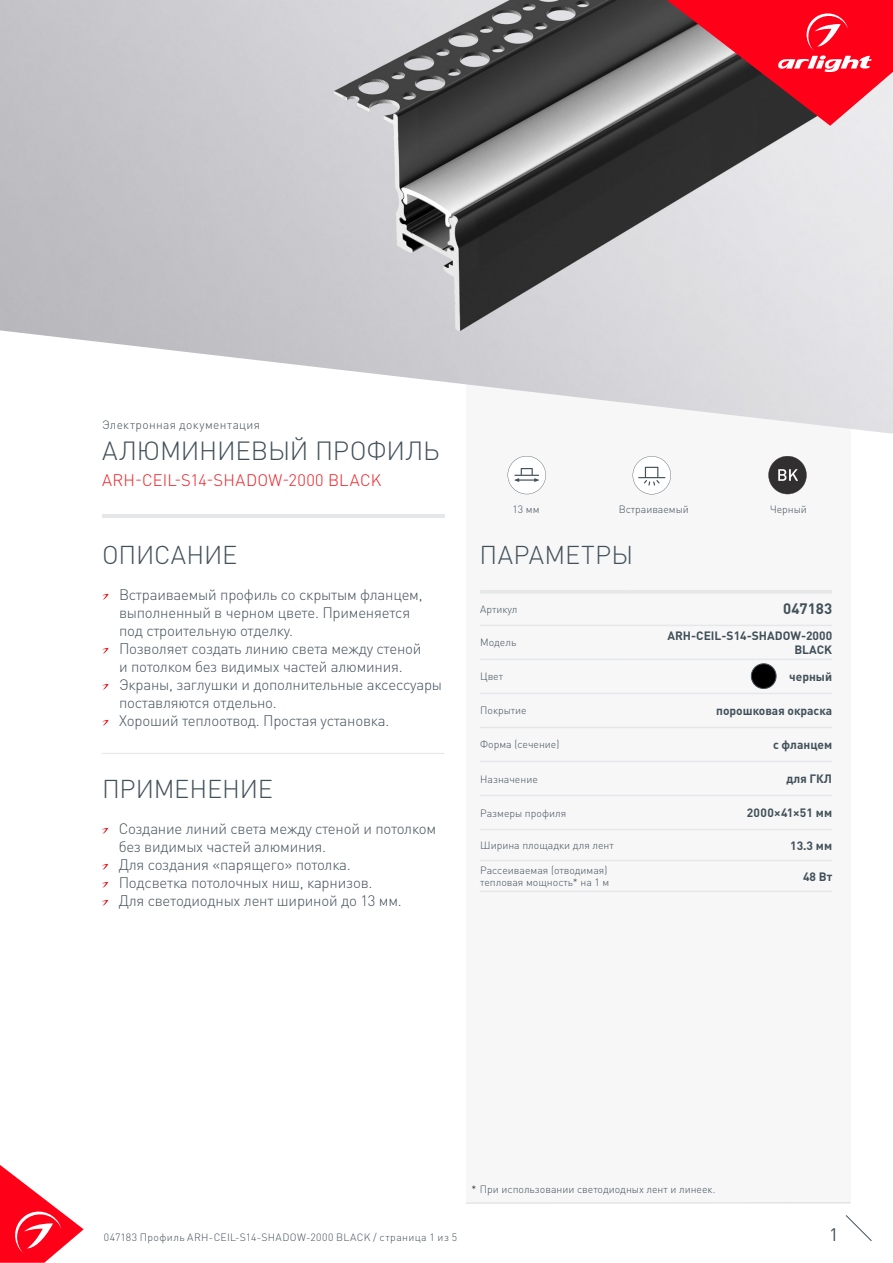
<style>
.page{position:relative;width:893px;height:1263px;background:#fff}
.page>*{position:absolute;margin:0;border:0;box-sizing:border-box;transform-origin:0 0}
.t1{font:300 25.95px "DIN Pro";letter-spacing:-.01em;color:#425159}
.t2{font:300 25.5px "DIN Pro";letter-spacing:-.005em;color:#425159}
.t3{font:300 25.5px "DIN Pro";letter-spacing:.015em;color:#425159}
.t4{font:18px "DIN Pro";color:#425159}
.t5{font:300 16.5px "DIN Pro";letter-spacing:.015em;color:#ee1d23}
.t6{font:300 15px/18px "DIN Pro";letter-spacing:-.015em;color:#425159}
.t7{font:700 15px "DIN Pro";color:#425159}
.t8{font:700 12px/14.4px "DIN Pro";color:#425159;text-align:right}
.t9{font:300 12px "DIN Pro";letter-spacing:.03em;color:#425159}
.t10{font:700 12px "DIN Pro";letter-spacing:.02em;color:#425159}
.t11{font:300 10.5px/12.6px "DIN Pro";color:#425159}
.t12{font:300 10.5px "DIN Pro";letter-spacing:.035em;color:#425159}
.s1{color:#231f20}
</style>
<div class="page">
<svg style="left:0;top:1165px;width:84px;height:98px"></svg>
<svg style="left:845px;top:1215px;width:27px;height:26px"></svg>
<div style="left:466px;top:250px;width:384px;height:953px;background:#f7f7f8"></div>
<svg style="left:508px;top:456px;width:38px;height:38px"></svg>
<img style="left:0;top:0;width:893px;height:433px">
<hr style="left:102px;top:514px;width:342px;height:3px;background:#e6e7e9">
<svg style="left:102px;top:594px;width:7px;height:6px"></svg>
<svg style="left:102px;top:648px;width:7px;height:6px"></svg>
<svg style="left:102px;top:684px;width:7px;height:6px"></svg>
<svg style="left:102px;top:720px;width:7px;height:6px"></svg>
<svg style="left:102px;top:828px;width:6px;height:6px"></svg>
<svg style="left:102px;top:864px;width:6px;height:6px"></svg>
<svg style="left:102px;top:882px;width:6px;height:6px"></svg>
<svg style="left:102px;top:900px;width:6px;height:6px"></svg>
<hr style="left:102px;top:753px;width:342px;height:1px;background:#e6e7e9">
<hr style="left:480px;top:590px;width:148px;height:4px;background:#e6e7e9">
<hr style="left:628px;top:590px;width:204px;height:4px;background:#e6e7e9">
<hr style="left:480px;top:625px;width:148px;height:1px;background:#e6e7e9">
<hr style="left:628px;top:625px;width:204px;height:1px;background:#e6e7e9">
<hr style="left:480px;top:659px;width:148px;height:1px;background:#e6e7e9">
<hr style="left:628px;top:659px;width:204px;height:1px;background:#e6e7e9">
<hr style="left:480px;top:693px;width:148px;height:1px;background:#e6e7e9">
<hr style="left:628px;top:693px;width:204px;height:1px;background:#e6e7e9">
<hr style="left:480px;top:727px;width:148px;height:1px;background:#e6e7e9">
<hr style="left:628px;top:727px;width:204px;height:1px;background:#e6e7e9">
<hr style="left:480px;top:761px;width:148px;height:1px;background:#e6e7e9">
<hr style="left:628px;top:761px;width:204px;height:1px;background:#e6e7e9">
<hr style="left:480px;top:795px;width:148px;height:1px;background:#e6e7e9">
<hr style="left:628px;top:795px;width:204px;height:1px;background:#e6e7e9">
<hr style="left:480px;top:829px;width:148px;height:1px;background:#e6e7e9">
<hr style="left:628px;top:829px;width:204px;height:1px;background:#e6e7e9">
<hr style="left:480px;top:860px;width:148px;height:1px;background:#e6e7e9">
<hr style="left:628px;top:860px;width:204px;height:1px;background:#e6e7e9">
<hr style="left:480px;top:891px;width:148px;height:1px;background:#e6e7e9">
<hr style="left:628px;top:891px;width:204px;height:1px;background:#e6e7e9">
<svg style="left:667px;top:0;width:226px;height:126px;background:#c03542"></svg>
<svg style="left:768px;top:456px;width:39px;height:38px"></svg>
<div style="left:751px;top:664px;width:25px;height:24px;background:#000;border-radius:50%"></div>
<div style="left:751px;top:663px;width:25px;height:26px;border:1px solid #425159;border-radius:50%"></div>
<svg style="left:633px;top:456px;width:38px;height:38px"></svg>
<hr style="left:466px;top:1202px;width:384px;height:1px;background:#dcdddf">
<p class="t9" style="left:102px;top:417px;width:160px">Электронная документация</p>
<p class="t1" style="left:102px;top:433px;width:339px">АЛЮМИНИЕВЫЙ ПРОФИЛЬ</p>
<p class="t5" style="left:102px;top:469px;width:281px">ARH-СEIL-S14-SHADOW-2000 BLACK</p>
<p class="t11" style="left:512px;top:502px;width:29px">13 мм</p>
<p class="t11" style="left:619px;top:502px;width:72px">Встраиваемый</p>
<p class="t11" style="left:770px;top:502px;width:38px">Черный</p>
<p class="t2" style="left:102px;top:537px;width:137px">ОПИСАНИЕ</p>
<p class="t3" style="left:479px;top:537px;width:155px">ПАРАМЕТРЫ</p>
<p class="t6" style="left:119px;top:584px;width:305px">Встраиваемый профиль со скрытым фланцем, выполненный в черном цвете. Применяется под строительную отделку.</p>
<p class="t6" style="left:119px;top:638px;width:304px">Позволяет создать линию света между стеной и потолком без видимых частей алюминия.</p>
<p class="t6" style="left:119px;top:674px;width:325px">Экраны, заглушки и дополнительные аксессуары поставляются отдельно.</p>
<p class="t6" style="left:119px;top:710px;width:272px">Хороший теплоотвод. Простая установка.</p>
<p class="t11" style="left:480px;top:602px;width:39px">Артикул</p>
<p class="t7" style="left:783px;top:599px;width:50px">047183</p>
<p class="t11" style="left:480px;top:636px;width:38px">Модель</p>
<p class="t8" style="left:667px;top:628px;width:166px">ARH-СEIL-S14-SHADOW-2000<br>BLACK</p>
<p class="t11" style="left:480px;top:670px;width:24px">Цвет</p>
<p class="t8" style="left:789px;top:669px;width:44px">черный</p>
<p class="t11" style="left:480px;top:704px;width:48px">Покрытие</p>
<p class="t8" style="left:716px;top:703px;width:117px">порошковая окраска</p>
<p class="t11" style="left:480px;top:738px;width:81px">Форма (сечение)</p>
<p class="t8" style="left:773px;top:737px;width:61px">с фланцем</p>
<p class="t11" style="left:480px;top:772px;width:59px">Назначение</p>
<p class="t8" style="left:786px;top:771px;width:47px">для ГКЛ</p>
<p class="t11" style="left:480px;top:806px;width:87px">Размеры профиля</p>
<p class="t10" style="left:747px;top:805px;width:87px">2000×41×51 мм</p>
<p class="t11" style="left:480px;top:838px;width:135px">Ширина площадки для лент</p>
<p class="t8" style="left:790px;top:837px;width:43px">13.3 мм</p>
<p class="t11" style="left:480px;top:863px;width:131px">Рассеиваемая (отводимая) тепловая мощность* на 1 м</p>
<p class="t8" style="left:803px;top:868px;width:31px">48 Вт</p>
<p class="t2" style="left:102px;top:771px;width:172px">ПРИМЕНЕНИЕ</p>
<p class="t6" style="left:119px;top:818px;width:319px">Создание линий света между стеной и потолком без видимых частей алюминия.</p>
<p class="t6" style="left:119px;top:854px;width:234px">Для создания «парящего» потолка.</p>
<p class="t6" style="left:119px;top:872px;width:255px">Подсветка потолочных ниш, карнизов.</p>
<p class="t6" style="left:119px;top:890px;width:285px">Для светодиодных лент шириной до 13 мм.</p>
<p class="t11" style="left:471px;top:1183px;width:246px"><span class="s1">*</span> При использовании светодиодных лент и линеек.</p>
<p class="t12" style="left:104px;top:1230px;width:355px">047183 Профиль ARH-СEIL-S14-SHADOW-2000 BLACK / страница 1 из 5</p>
<p class="t4" style="left:829px;top:1222px;width:11px">1</p>
</div>
